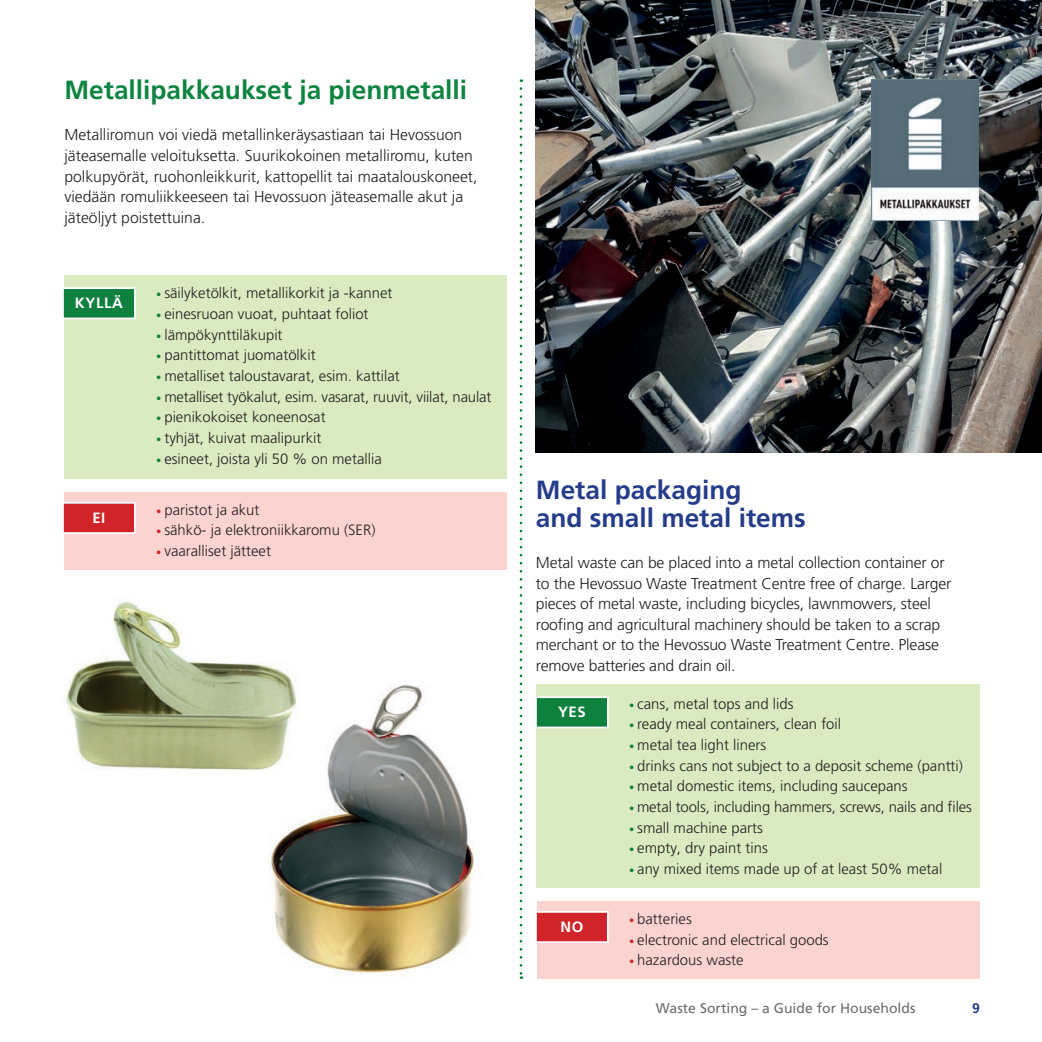
<style>
.page{position:relative;width:1042px;height:1042px;background:#fff}
.page>*{position:absolute;margin:0;border:0;box-sizing:border-box;transform-origin:0 0}
.t1{font:700 26.25px/28px "Frutiger LT Pro";color:#253c8a}
.t2{font:700 26.25px "Frutiger LT Pro";color:#0f8441}
.t3{font:300 15.75px/20.7px "Frutiger LT Pro";letter-spacing:-.01em;color:#231f20}
.t4{font:300 14.88px "Frutiger LT Pro";color:#231f20}
.t5{font:700 14.88px "Frutiger LT Pro";letter-spacing:.04em;color:#fff}
.t6{font:14px "Frutiger LT Pro";color:#6c6d70}
.t7{font:700 14px "Frutiger LT Pro";color:#253c8a}
.s1{font-size:10.5px;color:#0e813f}
.s2{font-size:10.5px;color:#d1232a}
</style>
<div class="page">
<img style="left:268px;top:684px;width:208px;height:290px">
<div style="left:64px;top:275px;width:443px;height:204px;background:#daeac1"></div>
<div style="left:64px;top:492px;width:443px;height:78px;background:#fbd3d1"></div>
<div style="left:537px;top:684px;width:443px;height:204px;background:#daeac1"></div>
<div style="left:537px;top:901px;width:443px;height:78px;background:#fbd3d1"></div>
<div style="left:62px;top:287px;width:74px;height:32px;background:#0e813f;border:2px solid #fff"></div>
<div style="left:62px;top:502px;width:74px;height:32px;background:#d1232a;border:2px solid #fff"></div>
<div style="left:535px;top:696px;width:74px;height:32px;background:#0e813f;border:2px solid #fff"></div>
<div style="left:535px;top:911px;width:74px;height:32px;background:#d1232a;border:2px solid #fff"></div>
<svg style="left:520px;top:89px;width:2px;height:890px"></svg>
<img style="left:66px;top:601px;width:232px;height:182px">
<img style="left:536px;top:0;width:506px;height:453px">
<img style="left:871px;top:79px;width:108px;height:141px">
<h1 class="t2" style="left:64px;top:74px;width:404px">Metallipakkaukset ja pienmetalli</h1>
<p class="t3" style="left:64px;top:125px;width:415px">Metalliromun voi viedä metallinkeräysastiaan tai Hevossuon jäteasemalle veloituksetta. Suurikokoinen metalliromu, kuten polkupyörät, ruohonleikkurit, kattopellit tai maatalouskoneet, viedään romuliikkeeseen tai Hevossuon jäteasemalle akut ja jäteöljyt poistettuina.</p>
<p class="t5" style="left:75px;top:294px;width:49px">KYLLÄ</p>
<p class="t5" style="left:92px;top:509px;width:15px">EI</p>
<p class="t4" style="left:156px;top:285px;width:238px"><span class="s1">•</span> säilyketölkit, metallikorkit ja -kannet</p>
<p class="t4" style="left:156px;top:305px;width:214px"><span class="s1">•</span> einesruoan vuoat, puhtaat foliot</p>
<p class="t4" style="left:156px;top:326px;width:128px"><span class="s1">•</span> lämpökynttiläkupit</p>
<p class="t4" style="left:156px;top:347px;width:161px"><span class="s1">•</span> pantittomat juomatölkit</p>
<p class="t4" style="left:156px;top:367px;width:245px"><span class="s1">•</span> metalliset taloustavarat, esim. kattilat</p>
<p class="t4" style="left:156px;top:388px;width:337px"><span class="s1">•</span> metalliset työkalut, esim. vasarat, ruuvit, viilat, naulat</p>
<p class="t4" style="left:156px;top:408px;width:171px"><span class="s1">•</span> pienikokoiset koneenosat</p>
<p class="t4" style="left:156px;top:429px;width:167px"><span class="s1">•</span> tyhjät, kuivat maalipurkit</p>
<p class="t4" style="left:156px;top:450px;width:227px"><span class="s1">•</span> esineet, joista yli 50 % on metallia</p>
<p class="t4" style="left:156px;top:501px;width:105px"><span class="s2">•</span> paristot ja akut</p>
<p class="t4" style="left:156px;top:522px;width:221px"><span class="s2">•</span> sähkö- ja elektroniikkaromu (SER)</p>
<p class="t4" style="left:156px;top:542px;width:116px"><span class="s2">•</span> vaaralliset jätteet</p>
<h1 class="t1" style="left:536px;top:475px;width:271px">Metal packaging<br>and small metal items</h1>
<p class="t3" style="left:536px;top:552px;width:417px">Metal waste can be placed into a metal collection container or to the Hevossuo Waste Treatment Centre free of charge. Larger pieces of metal waste, including bicycles, lawnmowers, steel roofing and agricultural machinery should be taken to a scrap merchant or to the Hevossuo Waste Treatment Centre. Please remove batteries and drain oil.</p>
<p class="t5" style="left:558px;top:703px;width:29px">YES</p>
<p class="t5" style="left:560px;top:918px;width:24px">NO</p>
<p class="t4" style="left:629px;top:695px;width:166px"><span class="s1">•</span> cans, metal tops and lids</p>
<p class="t4" style="left:629px;top:715px;width:214px"><span class="s1">•</span> ready meal containers, clean foil</p>
<p class="t4" style="left:629px;top:736px;width:139px"><span class="s1">•</span> metal tea light liners</p>
<p class="t4" style="left:629px;top:757px;width:335px"><span class="s1">•</span> drinks cans not subject to a deposit scheme (pantti)</p>
<p class="t4" style="left:629px;top:777px;width:280px"><span class="s1">•</span> metal domestic items, including saucepans</p>
<p class="t4" style="left:629px;top:798px;width:344px"><span class="s1">•</span> metal tools, including hammers, screws, nails and files</p>
<p class="t4" style="left:629px;top:819px;width:135px"><span class="s1">•</span> small machine parts</p>
<p class="t4" style="left:629px;top:839px;width:140px"><span class="s1">•</span> empty, dry paint tins</p>
<p class="t4" style="left:629px;top:860px;width:315px"><span class="s1">•</span> any mixed items made up of at least 50% metal</p>
<p class="t4" style="left:629px;top:910px;width:64px"><span class="s2">•</span> batteries</p>
<p class="t4" style="left:629px;top:930px;width:201px"><span class="s2">•</span> electronic and electrical goods</p>
<p class="t4" style="left:629px;top:951px;width:116px"><span class="s2">•</span> hazardous waste</p>
<p class="t6" style="left:656px;top:999px;width:261px">Waste Sorting – a Guide for Households</p>
<p class="t7" style="left:972px;top:999px;width:9px">9</p>
</div>
